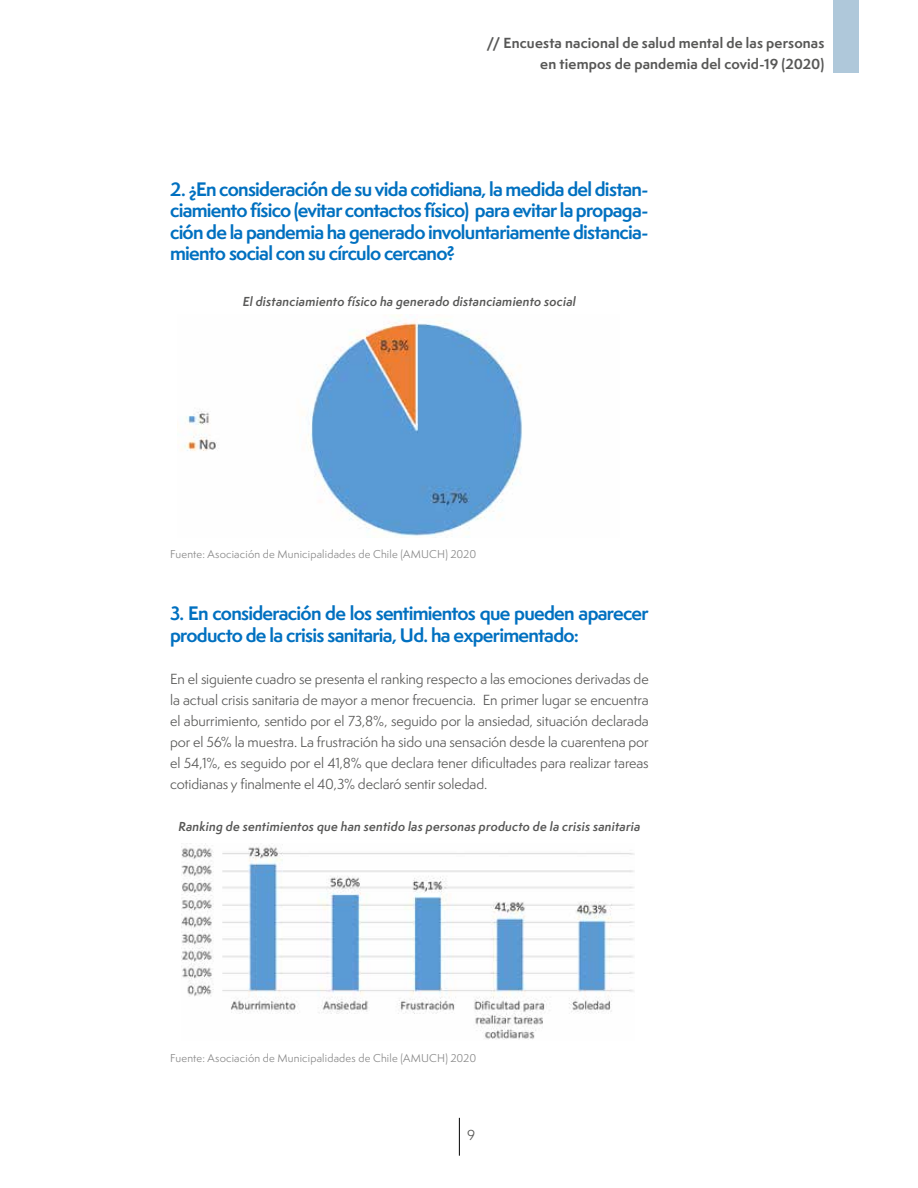
<style>
.page{position:relative;width:918px;height:1188px;background:#fff}
.page>*{position:absolute;margin:0;border:0;box-sizing:border-box;transform-origin:0 0}
.t1{font:700 18px/21.6px "Semplicita Pro";letter-spacing:-.04em;color:#0070c0;text-align:justify}
.t2{font:13.5px/21px "Semplicita Pro";letter-spacing:-.01em;color:#575756;text-align:justify}
.t3{font:700 13.5px/21px "Semplicita Pro";letter-spacing:.015em;color:#575756;text-align:right}
.t4{font:italic 600 12px "Semplicita Pro";letter-spacing:.015em;color:#575756}
.t5{font:10.5px "Semplicita Pro";letter-spacing:.02em;color:#878787}
</style>
<div class="page">
<hr style="left:459px;top:1118px;width:1px;height:38px;background:#000">
<div style="left:834px;top:0;width:25px;height:72px;background:#afc8da"></div>
<img style="left:180px;top:315px;width:342px;height:223px">
<img style="left:181px;top:843px;width:453px;height:197px">
<p class="t3" style="left:486px;top:32px;width:340px">// Encuesta nacional de salud mental de las personas en tiempos de pandemia del covid-19 (2020)</p>
<h1 class="t1" style="left:170px;top:178px;width:480px">2. ¿En consideración de su vida cotidiana, la medida del distan&shy;ciamiento físico (evitar contactos físico) para evitar la propaga&shy;ción de la pandemia ha generado involuntariamente distancia&shy;miento social con su círculo cercano?</h1>
<p class="t4" style="left:243px;top:293px;width:335px">El distanciamiento físico ha generado distanciamiento social</p>
<p class="t5" style="left:170px;top:547px;width:308px">Fuente: Asociación de Municipalidades de Chile (AMUCH) 2020</p>
<h1 class="t1" style="left:170px;top:602px;width:480px">3. En consideración de los sentimientos que pueden aparecer producto de la crisis sanitaria, Ud. ha experimentado:</h1>
<p class="t2" style="left:170px;top:668px;width:480px">En el siguiente cuadro se presenta el ranking respecto a las emociones derivadas de la actual crisis sanitaria de mayor a menor frecuencia. En primer lugar se encuentra el aburrimiento, sentido por el 73,8%, seguido por la ansiedad, situación declarada por el 56% la muestra. La frustración ha sido una sensación desde la cuarentena por el 54,1%, es seguido por el 41,8% que declara tener dificultades para realizar tareas cotidianas y finalmente el 40,3% declaró sentir soledad.</p>
<p class="t4" style="left:179px;top:818px;width:463px">Ranking de sentimientos que han sentido las personas producto de la crisis sanitaria</p>
<p class="t5" style="left:170px;top:1051px;width:308px">Fuente: Asociación de Municipalidades de Chile (AMUCH) 2020</p>
<p class="t2" style="left:467px;top:1125px;width:10px">9</p>
</div>
